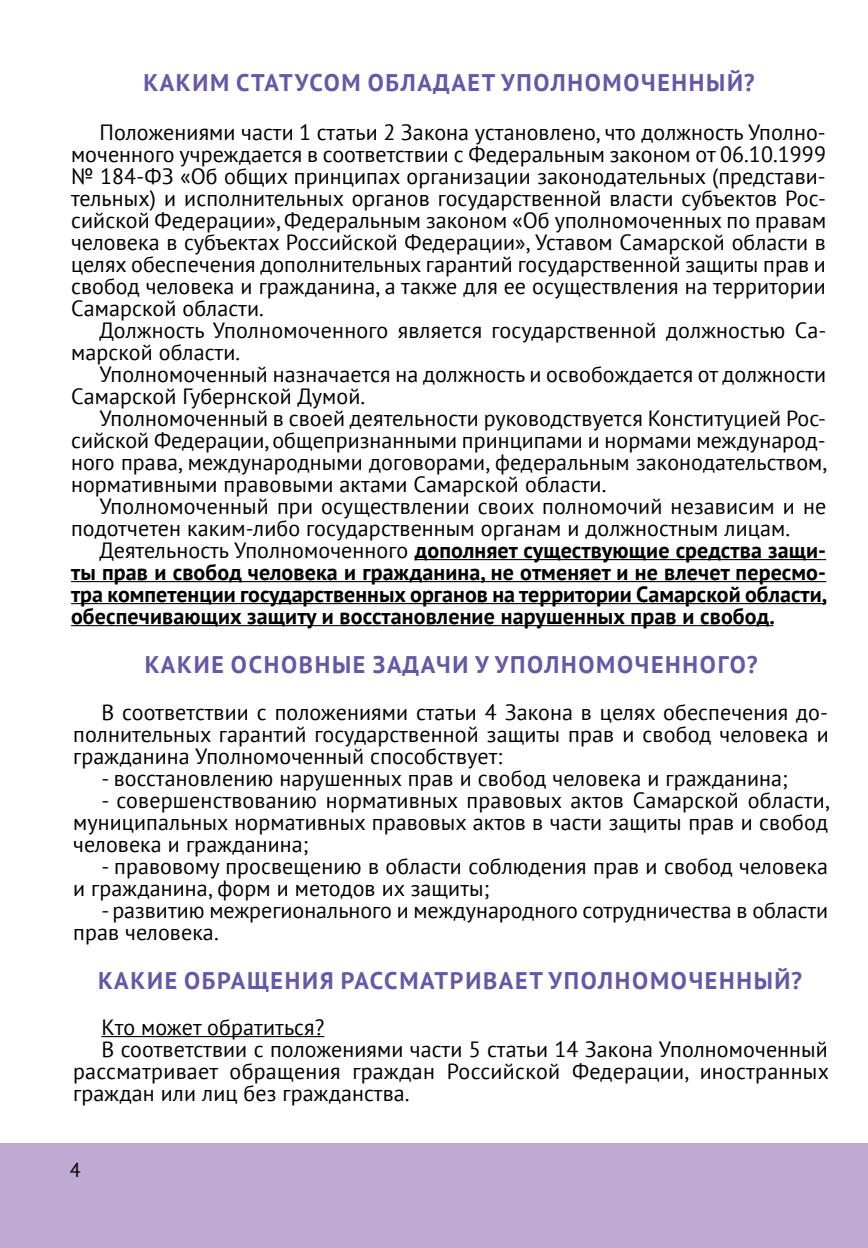
<style>
.page{position:relative;width:868px;height:1248px;background:#fff}
.page>*{position:absolute;margin:0;border:0;box-sizing:border-box;transform-origin:0 0}
.t1{font:700 24px "PT Sans";letter-spacing:.07em;color:#6658a6}
.t2{font:22px/22px "PT Sans";letter-spacing:.005em;color:#000}
.t3{font:700 22px/22px "PT Sans";letter-spacing:.005em;color:#000;text-align:justify}
.t4{font:20px "PT Sans";color:#000}
.s1{font-weight:400}
</style>
<div class="page">
<div style="left:0;top:1143px;width:867px;height:104px;background:#beaad2"></div>
<hr style="left:415px;top:559px;width:411px;height:1px;background:#000">
<hr style="left:71px;top:581px;width:755px;height:1px;background:#000">
<hr style="left:71px;top:603px;width:755px;height:1px;background:#000">
<hr style="left:71px;top:625px;width:702px;height:1px;background:#000">
<hr style="left:101px;top:1035px;width:223px;height:2px;background:#000">
<p class="t1" style="left:143px;top:66px;width:612px">КАКИМ СТАТУСОМ ОБЛАДАЕТ УПОЛНОМОЧЕННЫЙ?</p>
<p class="t2" style="left:71px;top:120px;width:756px;text-align:justify;text-indent:28px">Положениями части 1 статьи 2 Закона установлено, что должность Уполно&shy;моченного учреждается в соответствии с Федеральным законом от 06.10.1999 № 184-ФЗ «Об общих принципах организации законодательных (представи&shy;тельных) и исполнительных органов государственной власти субъектов Рос&shy;сийской Федерации», Федеральным законом «Об уполномоченных по правам человека в субъектах Российской Федерации», Уставом Самарской области в целях обеспечения дополнительных гарантий государственной защиты прав и свобод человека и гражданина, а также для ее осуществления на территории Самарской области.</p>
<p class="t2" style="left:71px;top:318px;width:757px;text-indent:28px">Должность Уполномоченного является государственной должностью Са&shy;марской области.</p>
<p class="t2" style="left:71px;top:362px;width:756px;text-indent:28px">Уполномоченный назначается на должность и освобождается от должности<br>Самарской Губернской Думой.</p>
<p class="t2" style="left:71px;top:406px;width:758px;text-align:justify;text-indent:28px">Уполномоченный в своей деятельности руководствуется Конституцией Рос&shy;сийской Федерации, общепризнанными принципами и нормами международ&shy;ного права, международными договорами, федеральным законодательством, нормативными правовыми актами Самарской области.</p>
<p class="t2" style="left:71px;top:494px;width:756px;text-indent:28px">Уполномоченный при осуществлении своих полномочий независим и не подотчетен каким-либо государственным органам и должностным лицам.</p>
<p class="t3" style="left:71px;top:539px;width:757px;text-indent:28px"><span class="s1">Деятельность Уполномоченного</span> дополняет существующие средства защи&shy;ты прав и свобод человека и гражданина, не отменяет и не влечет пересмо&shy;тра компетенции государственных органов на территории Самарской области, обеспечивающих защиту и восстановление нарушенных прав и свобод.</p>
<p class="t1" style="left:145px;top:649px;width:614px">КАКИЕ ОСНОВНЫЕ ЗАДАЧИ У УПОЛНОМОЧЕННОГО?</p>
<p class="t2" style="left:73px;top:700px;width:757px;text-align:justify;text-indent:28px">В соответствии с положениями статьи 4 Закона в целях обеспечения до&shy;полнительных гарантий государственной защиты прав и свобод человека и гражданина Уполномоченный способствует:</p>
<p class="t2" style="left:101px;top:766px;width:687px">- восстановлению нарушенных прав и свобод человека и гражданина;</p>
<p class="t2" style="left:73px;top:788px;width:758px;text-align:justify;text-indent:28px">- совершенствованию нормативных правовых актов Самарской области, муниципальных нормативных правовых актов в части защиты прав и свобод человека и гражданина;</p>
<p class="t2" style="left:73px;top:854px;width:756px;text-indent:28px">- правовому просвещению в области соблюдения прав и свобод человека и гражданина, форм и методов их защиты;</p>
<p class="t2" style="left:73px;top:898px;width:756px;text-indent:28px">- развитию межрегионального и международного сотрудничества в области прав человека.</p>
<p class="t1" style="left:98px;top:964px;width:705px">КАКИЕ ОБРАЩЕНИЯ РАССМАТРИВАЕТ УПОЛНОМОЧЕННЫЙ?</p>
<p class="t2" style="left:101px;top:1015px;width:224px">Кто может обратиться?</p>
<p class="t2" style="left:101px;top:1037px;width:727px">В соответствии с положениями части 5 статьи 14 Закона Уполномоченный</p>
<p class="t2" style="left:73px;top:1059px;width:757px">рассматривает обращения граждан Российской Федерации, иностранных</p>
<p class="t2" style="left:73px;top:1081px;width:338px">граждан или лиц без гражданства.</p>
<p class="t4" style="left:70px;top:1156px;width:12px">4</p>
</div>
